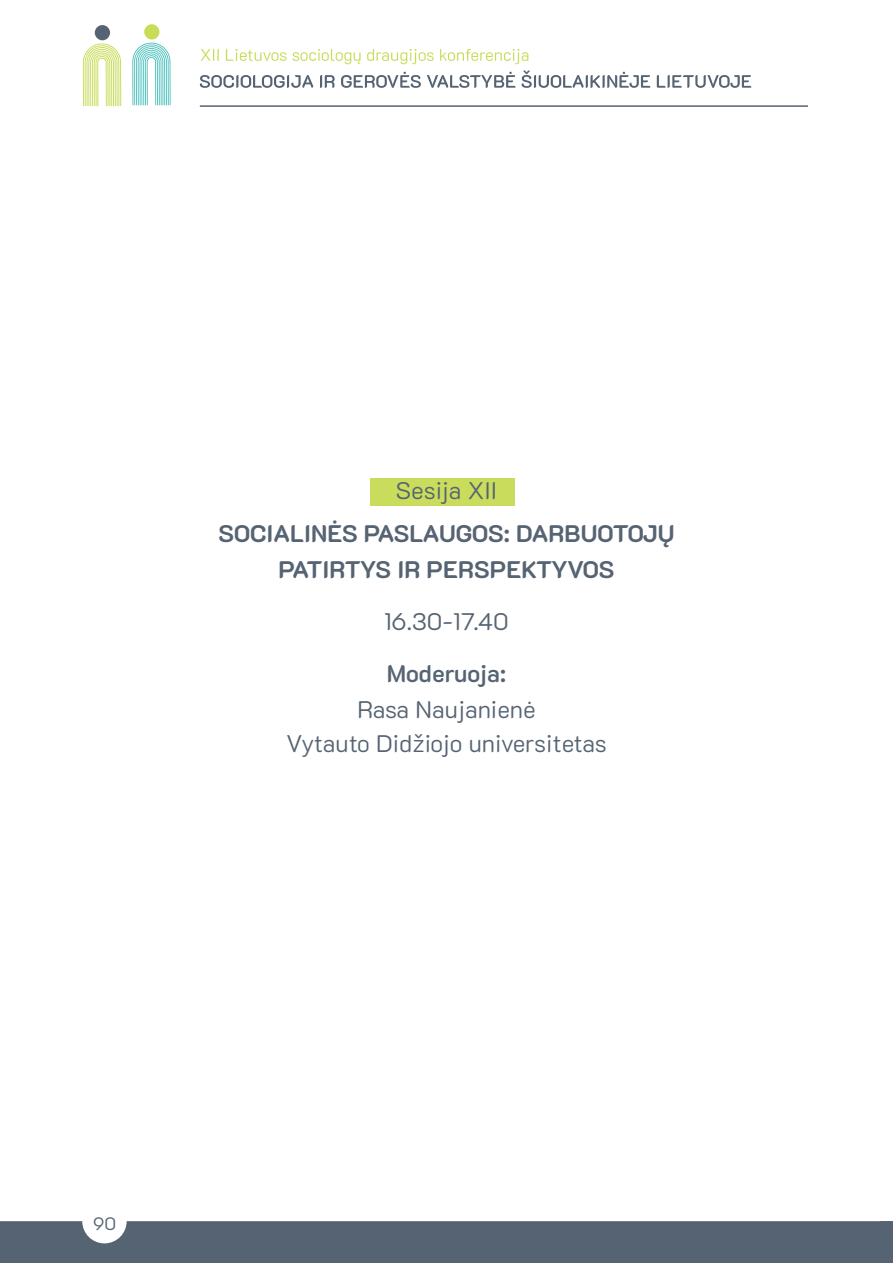
<style>
.page{position:relative;width:893px;height:1263px;background:#fff}
.page>*{position:absolute;margin:0;border:0;box-sizing:border-box;transform-origin:0 0}
.t1{font:300 24px/33.6px "K2 D";color:#566372;text-align:center}
.t2{font:700 24px/36.6px "K2 D";color:#566372;text-align:center}
.t3{font:600 24px "K2 D";letter-spacing:-.005em;color:#566372}
.t4{font:300 18px "K2 D";color:#566372}
</style>
<div class="page">
<div style="left:0;top:1221px;width:893px;height:42px;background:#566372"></div>
<svg style="left:83px;top:43px;width:38px;height:63px"></svg>
<div style="left:95px;top:25px;width:15px;height:15px;background:#566372;border-radius:50%"></div>
<svg style="left:132px;top:43px;width:39px;height:62px"></svg>
<div style="left:144px;top:24px;width:15px;height:15px;background:#c9dc58;border-radius:50%"></div>
<svg style="left:201px;top:49px;width:18px;height:12px"></svg>
<svg style="left:226px;top:49px;width:61px;height:12px"></svg>
<svg style="left:293px;top:49px;width:68px;height:15px"></svg>
<svg style="left:367px;top:49px;width:67px;height:15px"></svg>
<svg style="left:440px;top:49px;width:88px;height:15px"></svg>
<svg style="left:200px;top:75px;width:113px;height:13px"></svg>
<svg style="left:320px;top:75px;width:15px;height:13px"></svg>
<svg style="left:341px;top:72px;width:80px;height:16px"></svg>
<svg style="left:427px;top:72px;width:88px;height:16px"></svg>
<svg style="left:522px;top:70px;width:128px;height:18px"></svg>
<svg style="left:657px;top:75px;width:94px;height:13px"></svg>
<hr style="left:200px;top:105px;width:608px;height:2px;background:#576274">
<div style="left:370px;top:478px;width:144px;height:28px;background:#c9dc5b"></div>
<p class="t1" style="left:396px;top:474px;width:103px">Sesija XII</p>
<p class="t2" style="left:218px;top:515px;width:458px">SOCIALINĖS PASLAUGOS: DARBUOTOJŲ<br>PATIRTYS IR PERSPEKTYVOS</p>
<p class="t1" style="left:384px;top:605px;width:126px">16.30-17.40</p>
<p class="t3" style="left:387px;top:659px;width:121px">Moderuoja:</p>
<p class="t1" style="left:286px;top:693px;width:322px">Rasa Naujanienė<br>Vytauto Didžiojo universitetas</p>
<p class="t4" style="left:93px;top:1213px;width:25px">90</p>
</div>
